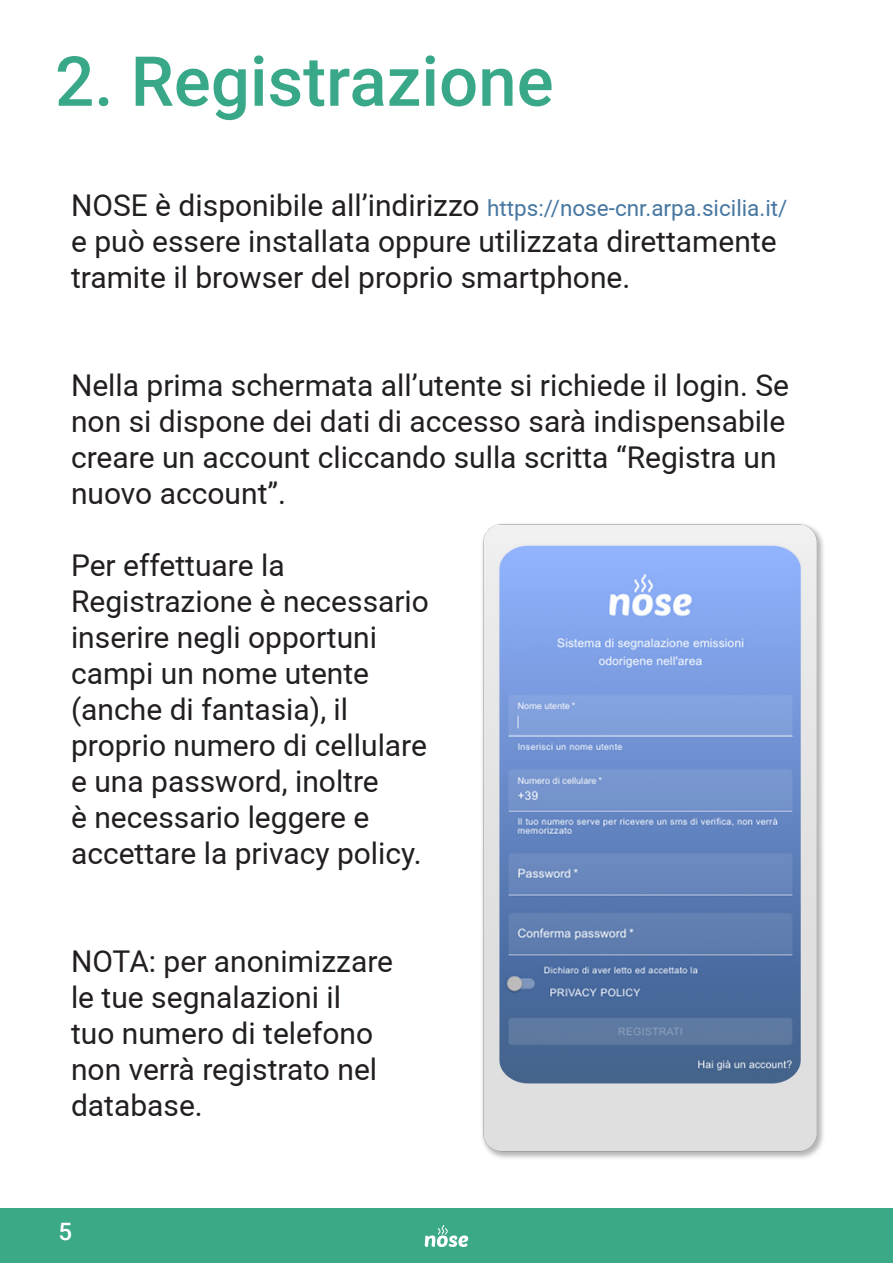
<style>
.page{position:relative;width:893px;height:1263px;background:#fff}
.page>*{position:absolute;margin:0;border:0;box-sizing:border-box;transform-origin:0 0}
.t1{font:500 69px "Roboto";color:#39a888}
.t2{font:30px/36px "Roboto";color:#231f20}
.t3{font:500 24px "Roboto";color:#fff}
.t4{font:22.5px "Roboto";color:#4777a1}
.s1{font-size:30px;color:#231f20}
</style>
<div class="page">
<img style="left:482px;top:524px;width:342px;height:635px">
<div style="left:0;top:1209px;width:893px;height:54px;background:#3ba988"></div>
<svg style="left:424px;top:1225px;width:44px;height:22px"></svg>
<p class="t1" style="left:55px;top:33px;width:500px">2. Registrazione</p>
<p class="t4" style="left:71px;top:195px;width:718px"><span class="s1">NOSE è disponibile all’indirizzo</span> https://nose-cnr.arpa.sicilia.it/</p>
<p class="t2" style="left:71px;top:223px;width:707px">e può essere installata oppure utilizzata direttamente tramite il browser del proprio smartphone.</p>
<p class="t2" style="left:71px;top:367px;width:720px">Nella prima schermata all’utente si richiede il login. Se non si dispone dei dati di accesso sarà indispensabile creare un account cliccando sulla scritta “Registra un</p>
<p class="t2" style="left:71px;top:475px;width:217px">nuovo account”.</p>
<p class="t2" style="left:71px;top:547px;width:360px">Per effettuare la<br>Registrazione è necessario inserire negli opportuni campi un nome utente (anche di fantasia), il proprio numero di cellulare e una password, inoltre<br>è necessario leggere e accettare la privacy policy.</p>
<p class="t2" style="left:71px;top:943px;width:324px">NOTA: per anonimizzare le tue segnalazioni il<br>tuo numero di telefono non verrà registrato nel database.</p>
<p class="t3" style="left:59px;top:1214px;width:15px">5</p>
</div>
